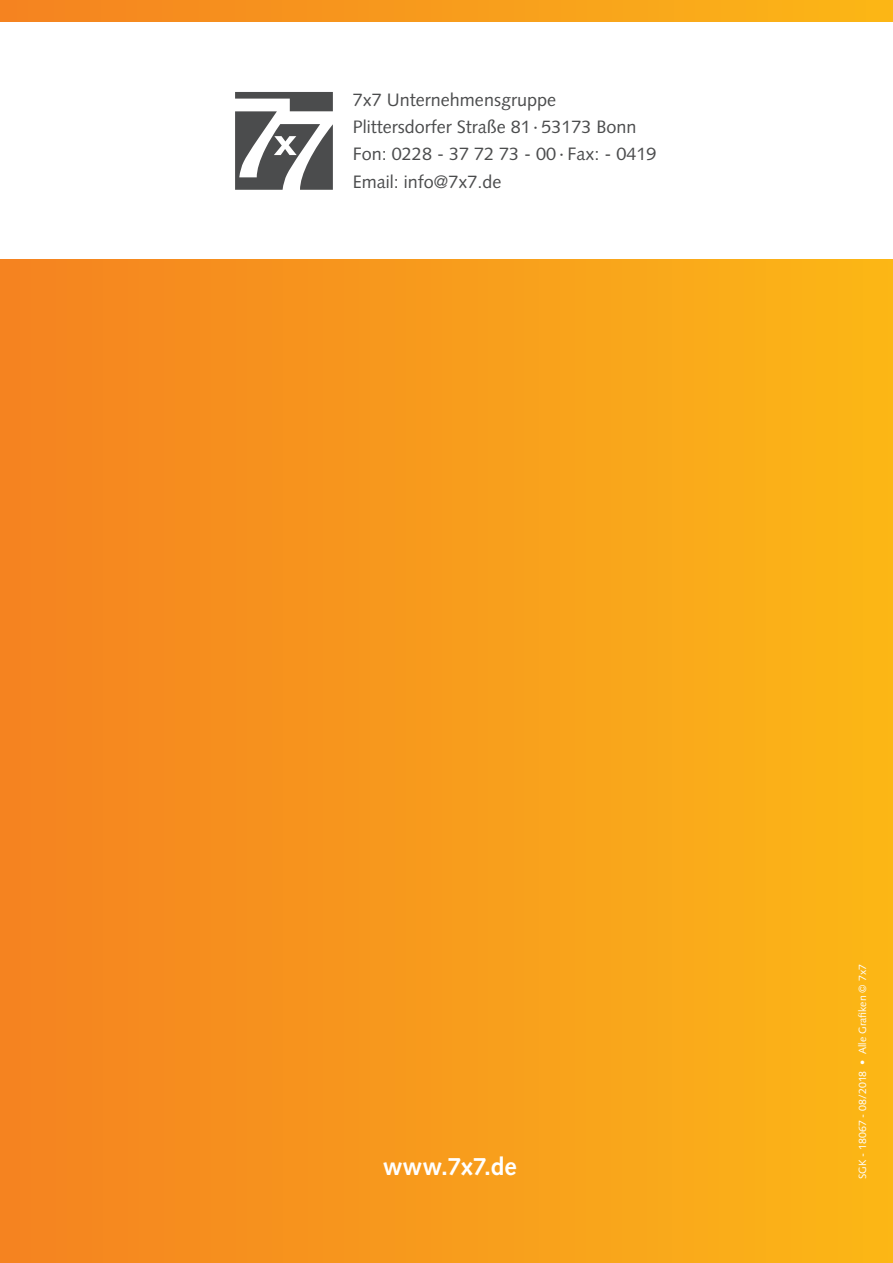
<style>
.page{position:relative;width:893px;height:1263px;background:#fff}
.page>*{position:absolute;margin:0;border:0;box-sizing:border-box;transform-origin:0 0}
.t1{font:700 24.75px "Syntax";color:#fff}
.t2{font:18px/27px "Syntax";color:#4b4c4d}
.t3{font:10.5px "Syntax";color:#fff}
</style>
<div class="page">
<div style="left:0;top:259px;width:893px;height:1004px;background:linear-gradient(to right,#f48221,#fbb617)"></div>
<div style="left:0;top:0;width:893px;height:21px;background:linear-gradient(to right,#f48221,#fbb617)"></div>
<svg style="left:235px;top:92px;width:98px;height:98px"></svg>
<p class="t2" style="left:353px;top:87px;width:305px">7x7 Unternehmensgruppe<br>Plittersdorfer Straße 81 · 53173 Bonn<br>Fon: 0228 - 37 72 73 - 00 · Fax: - 0419<br>Email: info@7x7.de</p>
<h1 class="t1" style="left:383px;top:1153px;width:135px">www.7x7.de</h1>
<p class="t3" style="left:856px;top:1179px;width:216px;rotate:-90deg">SGK - 18067 - 08/2018 • Alle Grafiken © 7x7</p>
</div>
